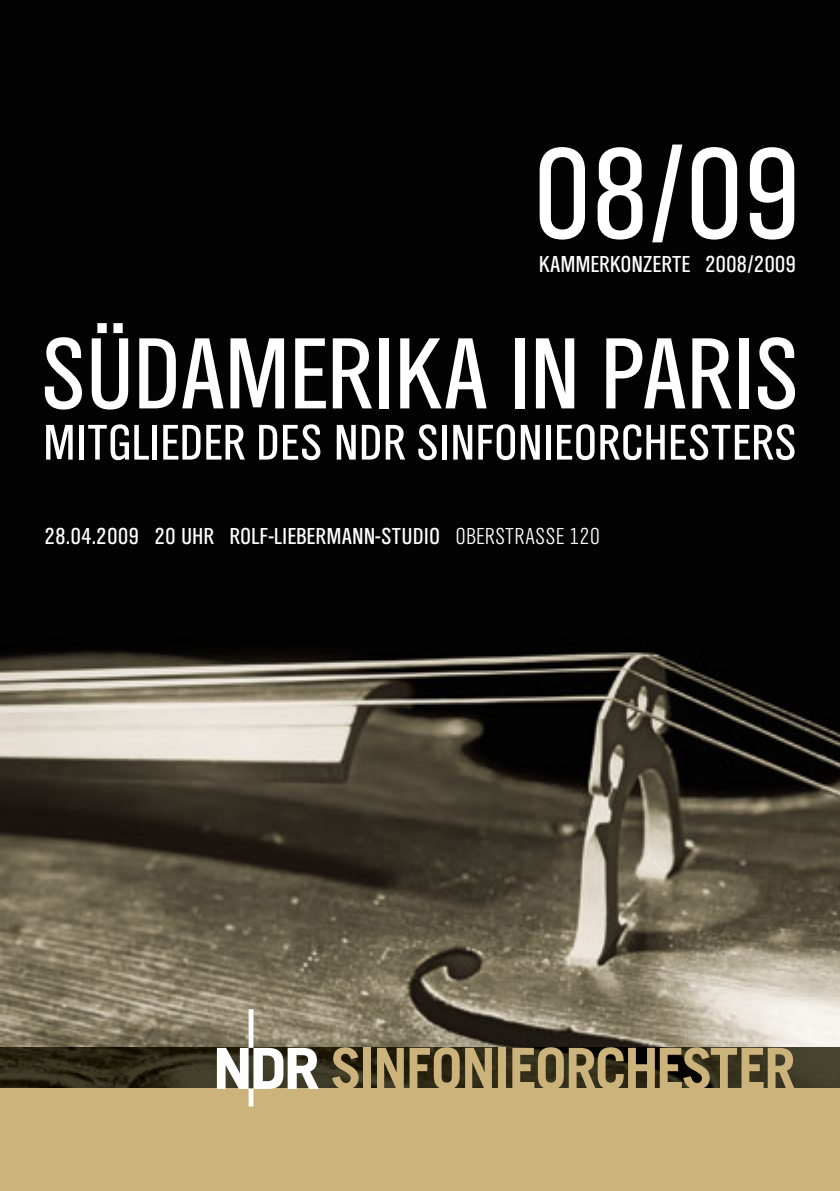
<style>
.page{position:relative;width:840px;height:1191px;background:#fff}
.page>*{position:absolute;margin:0;border:0;box-sizing:border-box;transform-origin:0 0}
.t1{font:134px "NDR Sans Cond";color:#fff}
.t2{font:105px "NDR Sans Cond";letter-spacing:-.015em;color:#fff}
.t3{font:52px "NDR Sans Cond";letter-spacing:-.005em;color:#fff}
.t4{font:24px "NDR Sans Cond";color:#fff}
.s1{font-weight:300}
</style>
<div class="page">
<img style="left:0;top:0;width:839px;height:1047px">
<img style="left:0;top:1047px;width:839px;height:42px">
<div style="left:0;top:1089px;width:839px;height:102px;background:#ccb27b"></div>
<svg style="left:217px;top:1009px;width:101px;height:97px"></svg>
<svg style="left:332px;top:1047px;width:26px;height:42px"></svg>
<div style="left:363px;top:1047px;width:8px;height:42px;background:#ccb27b"></div>
<svg style="left:377px;top:1047px;width:26px;height:42px"></svg>
<svg style="left:465px;top:1047px;width:26px;height:42px"></svg>
<div style="left:498px;top:1047px;width:8px;height:42px;background:#ccb27b"></div>
<svg style="left:512px;top:1047px;width:282px;height:42px;background:#81724d"></svg>
<svg style="left:409px;top:1047px;width:50px;height:42px;background:#85744d"></svg>
<h1 class="t1" style="left:532px;top:144px;width:271px">08/09</h1>
<p class="t4" style="left:538px;top:255px;width:259px">KAMMERKONZERTE 2008/2009</p>
<h2 class="t2" style="left:40px;top:335px;width:760px">SÜDAMERIKA IN PARIS</h2>
<h3 class="t3" style="left:43px;top:423px;width:755px">MITGLIEDER DES NDR SINFONIEORCHESTERS</h3>
<p class="t4" style="left:44px;top:527px;width:557px">28.04.2009 20 UHR ROLF-LIEBERMANN-STUDIO <span class="s1">OBERSTRASSE 120</span></p>
</div>
